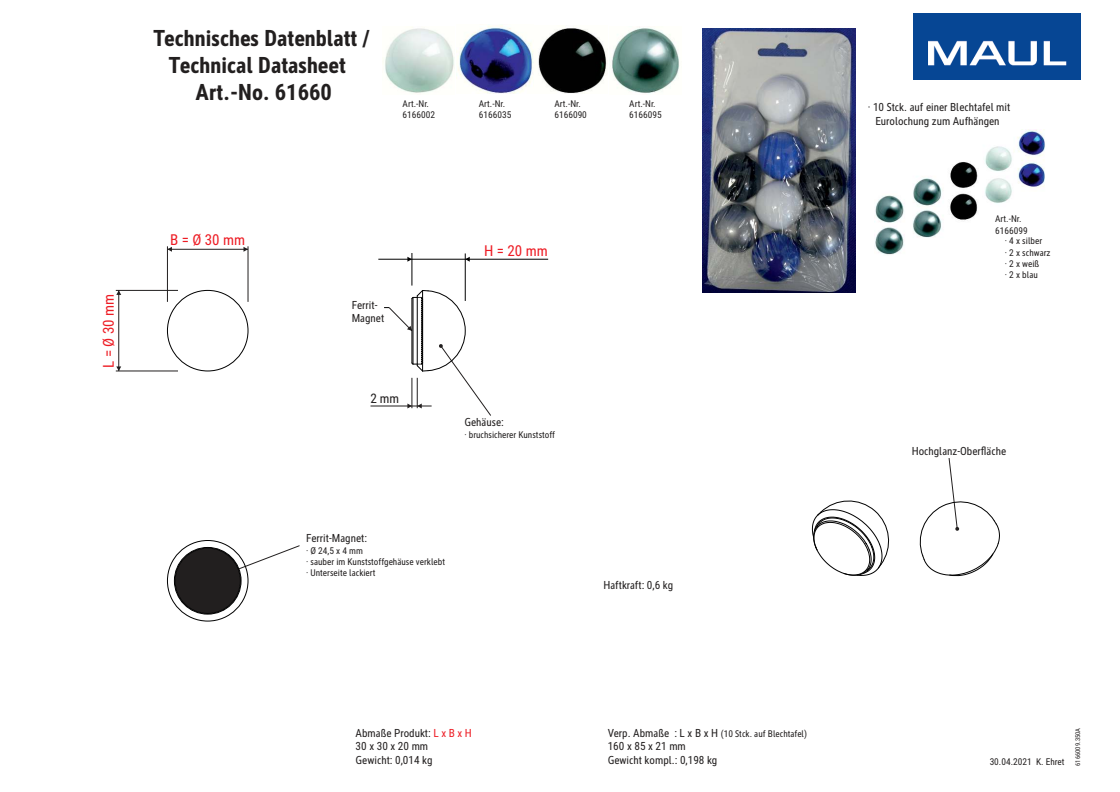
<style>
.page{position:relative;width:1120px;height:792px;background:#fff}
.page>*{position:absolute;margin:0;border:0;box-sizing:border-box;transform-origin:0 0}
.t1{font:700 condensed 22.6px/27.1px "MAUL";color:#221f1f;text-align:center}
.t2{font:condensed 15.1px "MAUL";color:#ed1c24}
.t3{font:condensed 13.2px "MAUL";color:#221f1f}
.t4{font:condensed 11.3px/13.5px "MAUL";color:#221f1f}
.t5{font:condensed 9.4px/11.3px "MAUL";color:#221f1f}
.t6{font:condensed 6.6px "MAUL";color:#221f1f}
.s1{color:#ed1c24}
.s2{font-size:11.3px}
</style>
<div class="page">
<img style="left:914px;top:13px;width:166px;height:66px">
<svg style="left:213px;top:546px;width:86px;height:35px"></svg>
<hr style="left:412px;top:253px;width:1px;height:33px;background:#000">
<hr style="left:465px;top:253px;width:1px;height:48px;background:#000">
<hr style="left:412px;top:259px;width:53px;height:1px;background:#000">
<hr style="left:248px;top:246px;width:1px;height:56px;background:#221f1f">
<hr style="left:167px;top:249px;width:81px;height:1px;background:#221f1f">
<svg style="left:244px;top:247px;width:4px;height:5px"></svg>
<hr style="left:378px;top:259px;width:34px;height:1px;background:#000">
<svg style="left:407px;top:257px;width:5px;height:5px"></svg>
<hr style="left:465px;top:259px;width:83px;height:1px;background:#000">
<svg style="left:465px;top:257px;width:5px;height:5px"></svg>
<hr style="left:167px;top:246px;width:1px;height:56px;background:#221f1f">
<hr style="left:116px;top:290px;width:62px;height:1px;background:#221f1f">
<hr style="left:119px;top:290px;width:1px;height:81px;background:#221f1f">
<svg style="left:116px;top:366px;width:5px;height:5px"></svg>
<svg style="left:116px;top:290px;width:5px;height:5px"></svg>
<hr style="left:116px;top:371px;width:62px;height:1px;background:#221f1f">
<img style="left:702px;top:29px;width:154px;height:263px">
<img style="left:385px;top:28px;width:69px;height:65px">
<img style="left:457px;top:25px;width:150px;height:69px">
<img style="left:609px;top:27px;width:70px;height:67px">
<img style="left:875px;top:130px;width:170px;height:125px">
<hr style="left:371px;top:406px;width:41px;height:1px;background:#221f1f">
<div style="left:175px;top:548px;width:65px;height:65px;background:#221f1f;border-radius:50%"></div>
<div style="left:175px;top:548px;width:66px;height:66px;border:1px solid #000;border-radius:50%"></div>
<svg style="left:384px;top:290px;width:107px;height:126px"></svg>
<div style="left:167px;top:540px;width:81px;height:81px;border:1px solid #000;border-radius:50%"></div>
<div style="left:167px;top:290px;width:81px;height:81px;border:1px solid #000;border-radius:50%"></div>
<svg style="left:812px;top:500px;width:78px;height:76px"></svg>
<svg style="left:919px;top:458px;width:81px;height:118px"></svg>
<h1 class="t1" style="left:153px;top:24px;width:219px">Technisches Datenblatt /<br>Technical Datasheet<br>Art.-No. 61660</h1>
<p class="t5" style="left:403px;top:98px;width:34px">Art.-Nr.<br>6166002</p>
<p class="t5" style="left:479px;top:98px;width:34px">Art.-Nr.<br>6166035</p>
<p class="t5" style="left:554px;top:98px;width:34px">Art.-Nr.<br>6166090</p>
<p class="t5" style="left:629px;top:98px;width:34px">Art.-Nr.<br>6166095</p>
<h2 class="t2" style="left:98px;top:368px;width:76px;rotate:-90deg">L = Ø 30 mm</h2>
<h2 class="t2" style="left:170px;top:229px;width:77px">B = Ø 30 mm</h2>
<p class="t4" style="left:352px;top:297px;width:34px">Ferrit-<br>Magnet</p>
<h3 class="t3" style="left:370px;top:389px;width:30px">2 mm</h3>
<h2 class="t2" style="left:484px;top:240px;width:65px">H = 20 mm</h2>
<p class="t4" style="left:464px;top:415px;width:41px">Gehäuse:</p>
<p class="t5" style="left:464px;top:429px;width:92px">· bruchsicherer Kunststoff</p>
<p class="t4" style="left:306px;top:531px;width:62px">Ferrit-Magnet:</p>
<p class="t5" style="left:306px;top:545px;width:141px">· Ø 24,5 x 4 mm<br>· sauber im Kunststoffgehäuse verklebt · Unterseite lackiert</p>
<p class="t4" style="left:603px;top:577px;width:71px">Haftkraft: 0,6 kg</p>
<p class="t4" style="left:356px;top:725px;width:118px">Abmaße Produkt: <span class="s1">L x B x H<br></span>30 x 30 x 20 mm<br>Gewicht: 0,014 kg</p>
<p class="t5" style="left:608px;top:727px;width:201px"><span class="s2">Verp. Abmaße : L x B x H</span> (10 Stck. auf Blechtafel)</p>
<p class="t4" style="left:608px;top:739px;width:111px">160 x 85 x 21 mm<br>Gewicht kompl.: 0,198 kg</p>
<p class="t4" style="left:868px;top:100px;width:144px;text-align:center">· 10 Stck. auf einer Blechtafel mit<br>Eurolochung zum Aufhängen</p>
<p class="t5" style="left:995px;top:213px;width:28px">Art.-Nr.</p>
<p class="t5" style="left:995px;top:224px;width:34px">6166099</p>
<p class="t5" style="left:1005px;top:235px;width:39px">· 4 x silber</p>
<p class="t5" style="left:1005px;top:246px;width:47px">· 2 x schwarz</p>
<p class="t5" style="left:1005px;top:258px;width:36px">· 2 x weiß</p>
<p class="t5" style="left:1005px;top:269px;width:35px">· 2 x blau</p>
<p class="t4" style="left:912px;top:444px;width:96px">Hochglanz-Oberfläche</p>
<p class="t5" style="left:990px;top:756px;width:76px">30.04.2021 K. Ehret</p>
<p class="t6" style="left:1073px;top:766px;width:40px;rotate:-90deg">6166009.350A</p>
</div>
